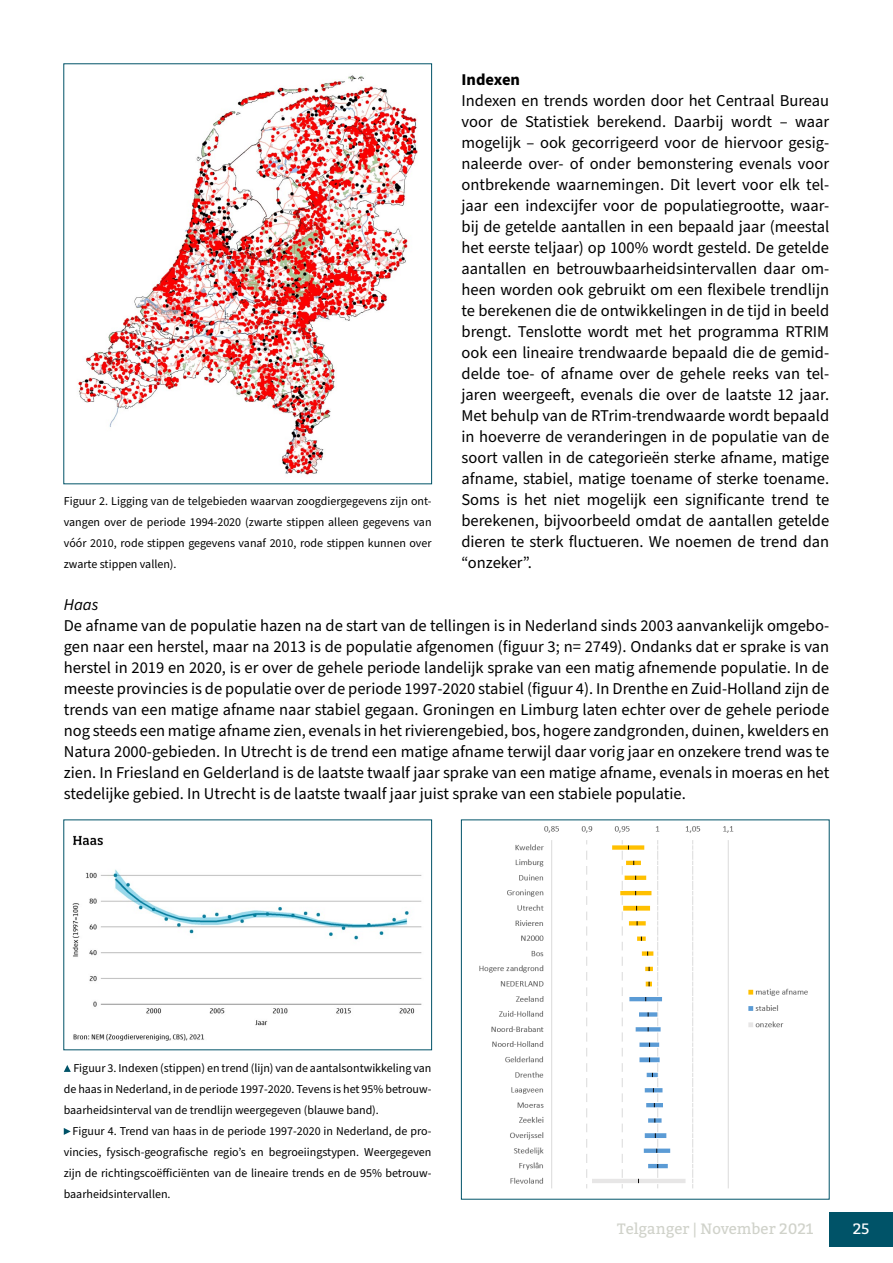
<style>
.page{position:relative;width:893px;height:1263px;background:#fff}
.page>*{position:absolute;margin:0;border:0;box-sizing:border-box;transform-origin:0 0}
.t1{font:16.5px/21px "Source Sans Pro";color:#000;text-align:justify}
.t2{font:700 16.5px "Source Sans Pro";color:#000}
.t3{font:italic 16.5px "Source Sans Pro";color:#000}
.t4{font:15px "Bitter";color:#d0d2ca}
.t5{font:15px "Bitter";color:#fff}
.t6{font:12px/21px "Source Sans Pro";color:#000;text-align:justify}
</style>
<div class="page">
<div style="left:829px;top:1212px;width:64px;height:34px;background:#005368"></div>
<img style="left:78px;top:75px;width:340px;height:400px">
<img style="left:72px;top:835px;width:350px;height:206px">
<img style="left:479px;top:826px;width:329px;height:363px">
<svg style="left:64px;top:1065px;width:7px;height:7px"></svg>
<svg style="left:64px;top:1128px;width:7px;height:7px"></svg>
<p class="t6" style="left:64px;top:491px;width:369px">Figuur 2. Ligging van de telgebieden waarvan zoogdiergegevens zijn ont&shy;vangen over de periode 1994-2020 (zwarte stippen alleen gegevens van vóór 2010, rode stippen gegevens vanaf 2010, rode stippen kunnen over zwarte stippen vallen).</p>
<p class="t2" style="left:462px;top:68px;width:60px">Indexen</p>
<p class="t1" style="left:461px;top:90px;width:369px">Indexen en trends worden door het Centraal Bureau voor de Statistiek berekend. Daarbij wordt – waar mogelijk – ook gecorrigeerd voor de hiervoor gesig&shy;naleerde over- of onder bemonstering evenals voor ontbrekende waarnemingen. Dit levert voor elk tel&shy;jaar een indexcijfer voor de populatiegrootte, waar&shy;bij de getelde aantallen in een bepaald jaar (meestal het eerste teljaar) op 100% wordt gesteld. De getelde aantallen en betrouwbaarheidsintervallen daar om&shy;heen worden ook gebruikt om een flexibele trendlijn te berekenen die de ontwikkelingen in de tijd in beeld brengt. Tenslotte wordt met het programma RTRIM ook een lineaire trendwaarde bepaald die de gemid&shy;delde toe- of afname over de gehele reeks van tel&shy;jaren weergeeft, evenals die over de laatste 12 jaar.<br>Met behulp van de RTrim-trendwaarde wordt bepaald in hoeverre de veranderingen in de populatie van de soort vallen in de categorieën sterke afname, matige afname, stabiel, matige toename of sterke toename.<br>Soms is het niet mogelijk een significante trend te berekenen, bijvoorbeeld omdat de aantallen getelde dieren te sterk fluctueren. We noemen de trend dan “onzeker”.</p>
<p class="t3" style="left:64px;top:593px;width:36px">Haas</p>
<p class="t1" style="left:64px;top:615px;width:767px">De afname van de populatie hazen na de start van de tellingen is in Nederland sinds 2003 aanvankelijk omgebo&shy;gen naar een herstel, maar na 2013 is de populatie afgenomen (figuur 3; n= 2749). Ondanks dat er sprake is van herstel in 2019 en 2020, is er over de gehele periode landelijk sprake van een matig afnemende populatie. In de meeste provincies is de populatie over de periode 1997-2020 stabiel (figuur 4). In Drenthe en Zuid-Holland zijn de trends van een matige afname naar stabiel gegaan. Groningen en Limburg laten echter over de gehele periode nog steeds een matige afname zien, evenals in het rivierengebied, bos, hogere zandgronden, duinen, kwelders en Natura 2000-gebieden. In Utrecht is de trend een matige afname terwijl daar vorig jaar en onzekere trend was te zien. In Friesland en Gelderland is de laatste twaalf jaar sprake van een matige afname, evenals in moeras en het stedelijke gebied. In Utrecht is de laatste twaalf jaar juist sprake van een stabiele populatie.</p>
<p class="t6" style="left:64px;top:1058px;width:369px;text-indent:10px">Figuur 3. Indexen (stippen) en trend (lijn) van de aantalsontwikkeling van de haas in Nederland, in de periode 1997-2020. Tevens is het 95% betrouw&shy;baarheidsinterval van de trendlijn weergegeven (blauwe band).</p>
<p class="t6" style="left:64px;top:1121px;width:369px;text-indent:9px">Figuur 4. Trend van haas in de periode 1997-2020 in Nederland, de pro&shy;vincies, fysisch-geografische regio’s en begroeiingstypen. Weergegeven zijn de richtingscoëfficiënten van de lineaire trends en de 95% betrouw&shy;baarheidsintervallen.</p>
<p class="t4" style="left:617px;top:1219px;width:198px">Telganger | November 2021</p>
<p class="t5" style="left:853px;top:1219px;width:18px">25</p>
</div>
